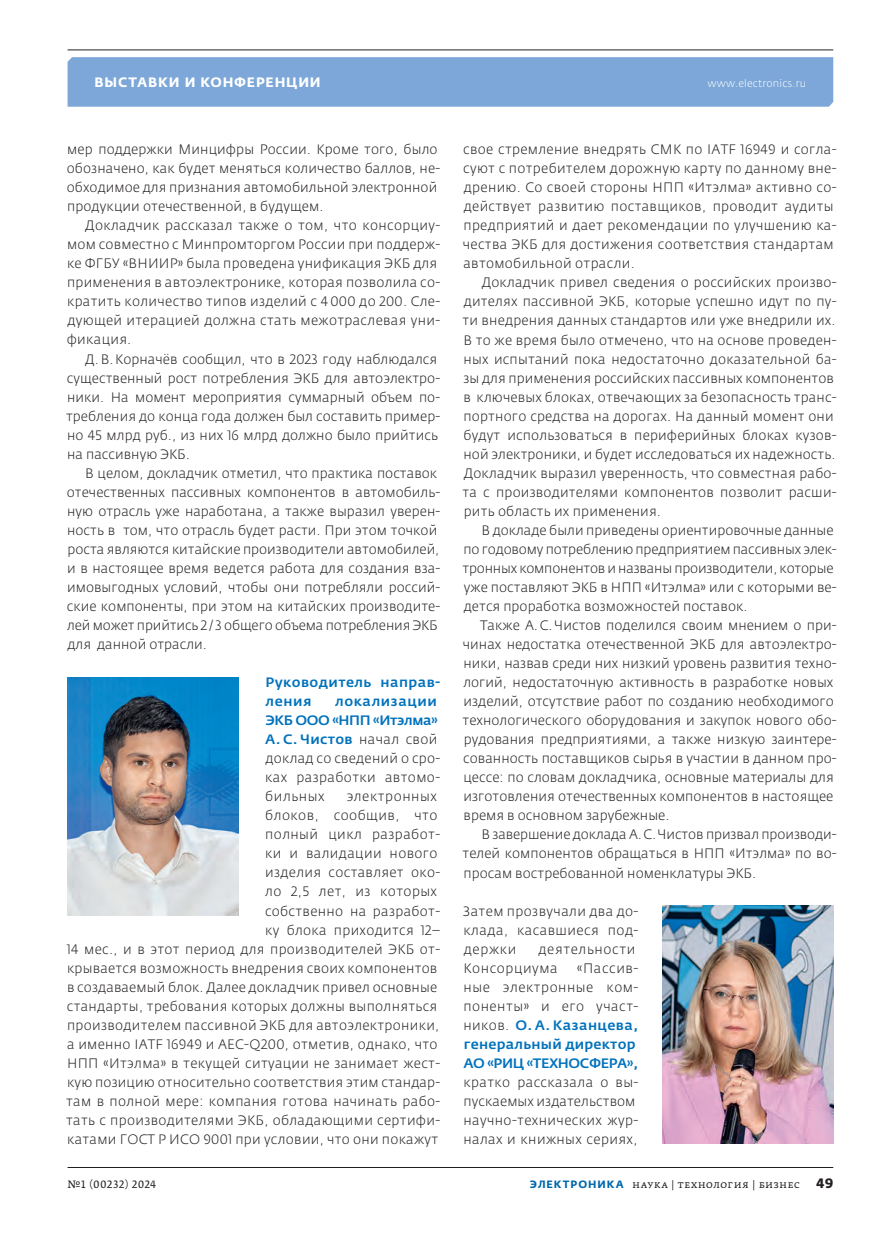
<style>
.page{position:relative;width:881px;height:1234px;background:#fff}
.page>*{position:absolute;margin:0;border:0;box-sizing:border-box;transform-origin:0 0}
.t1{font:300 13.5px/19px "Fedra Sans Pro";letter-spacing:.01em;color:#231f20}
.t2{font:300 13.5px/19px "Fedra Sans Pro";letter-spacing:.03em;color:#231f20}
.t3{font:500 13.5px/19px "Fedra Sans Pro";letter-spacing:.015em;color:#0072bc;scale:1.04 1}
.t4{font:300 13.5px/19px "Fedra Sans Pro";letter-spacing:.05em;color:#231f20}
.t5{font:700 13.5px "Fedra Sans Alt Pro";letter-spacing:.06em;color:#fff}
.t6{font:10.5px "Fedra Serif A Pro";letter-spacing:.04em;color:#231f20}
.t7{font:300 10.5px "Fedra Sans Pro";letter-spacing:.015em;color:#fff}
.s1{font-weight:500;color:#0072bc}
.s2{font-weight:300;color:#231f20}
.s3{font-family:"Fedra Sans Alt Pro";font-weight:700;color:#0067aa}
.s4{font-family:"Fedra Sans Pro";font-weight:700;font-size:13.5px}
</style>
<div class="page">
<div style="left:67px;top:57px;width:765px;height:50px;background:#7ca7d8"></div>
<hr style="left:67px;top:50px;width:765px;height:1px;background:#231f20">
<hr style="left:67px;top:1166px;width:765px;height:1px;background:#231f20">
<img style="left:67px;top:677px;width:171px;height:238px">
<img style="left:662px;top:905px;width:170px;height:238px">
<p class="t5" style="left:95px;top:77px;width:227px">ВЫСТАВКИ И КОНФЕРЕНЦИИ</p>
<p class="t7" style="left:707px;top:79px;width:100px">www.electronics.ru</p>
<p class="t1" style="left:67px;top:141px;width:375px">мер поддержки Минцифры России. Кроме того, было обозначено, как будет меняться количество баллов, не&shy;обходимое для признания автомобильной электронной продукции отечественной, в будущем.</p>
<p class="t1" style="left:67px;top:217px;width:375px;text-indent:18px">Докладчик рассказал также о том, что консорциу&shy;мом совместно с Минпромторгом России при поддерж&shy;ке ФГБУ «ВНИИР» была проведена унификация ЭКБ для применения в автоэлектронике, которая позволила со&shy;кратить количество типов изделий с 4 000 до 200. Сле&shy;дующей итерацией должна стать межотраслевая уни&shy;фикация.</p>
<p class="t1" style="left:66px;top:350px;width:375px;text-indent:19px">Д. В. Корначёв сообщил, что в 2023 году наблюдался существенный рост потребления ЭКБ для автоэлектро&shy;ники. На момент мероприятия суммарный объем по&shy;требления до конца года должен был составить пример&shy;но 45 млрд руб., из них 16 млрд должно было прийтись на пассивную ЭКБ.</p>
<p class="t1" style="left:67px;top:464px;width:375px;text-indent:18px">В целом, докладчик отметил, что практика поставок отечественных пассивных компонентов в автомобиль&shy;ную отрасль уже наработана, а также выразил уверен&shy;ность в том, что отрасль будет расти. При этом точкой роста являются китайские производители автомобилей, и в настоящее время ведется работа для создания вза&shy;имовыгодных условий, чтобы они потребляли россий&shy;ские компоненты, при этом на китайских производите&shy;лей может прийтись 2 / 3 общего объема потребления ЭКБ для данной отрасли.</p>
<p class="t3" style="left:265px;top:673px;width:170px">Руководитель направ&shy;ления</p>
<p class="t2" style="left:265px;top:693px;width:176px;text-indent:70px"><span class="s1">локализации<br>ЭКБ ООО «НПП «Итэлма»<br>А. С. Чистов</span> начал свой доклад со сведений о сро&shy;ках разработки автомо&shy;бильных</p>
<p class="t1" style="left:66px;top:788px;width:375px;text-align:right">электронных<br>блоков, сообщив, что<br>полный цикл разработ-<br>ки и валидации нового<br>изделия составляет око-<br>ло 2,5 лет, из которых<br>собственно на разработ-<br>ку блока приходится 12–<br>14 мес., и в этот период для производителей ЭКБ от&shy;крывается возможность внедрения своих компонентов в создаваемый блок. Далее докладчик привел основные стандарты, требования которых должны выполняться производителем пассивной ЭКБ для автоэлектроники, а именно IATF 16949 и AEC-Q200, отметив, однако, что НПП «Итэлма» в текущей ситуации не занимает жест&shy;кую позицию относительно соответствия этим стандар&shy;там в полной мере: компания готова начинать рабо&shy;тать с производителями ЭКБ, обладающими сертифи&shy;катами ГОСТ Р ИСО 9001 при условии, что они покажут</p>
<p class="t1" style="left:462px;top:141px;width:375px">свое стремление внедрять СМК по IATF 16949 и согла&shy;суют с потребителем дорожную карту по данному вне&shy;дрению. Со своей стороны НПП «Итэлма» активно со&shy;действует развитию поставщиков, проводит аудиты предприятий и дает рекомендации по улучшению ка&shy;чества ЭКБ для достижения соответствия стандартам автомобильной отрасли.</p>
<p class="t1" style="left:462px;top:274px;width:375px;text-indent:19px">Докладчик привел сведения о российских произво&shy;дителях пассивной ЭКБ, которые успешно идут по пу&shy;ти внедрения данных стандартов или уже внедрили их.<br>В то же время было отмечено, что на основе проведен&shy;ных испытаний пока недостаточно доказательной ба&shy;зы для применения российских пассивных компонентов в ключевых блоках, отвечающих за безопасность транс&shy;портного средства на дорогах. На данный момент они будут использоваться в периферийных блоках кузов&shy;ной электроники, и будет исследоваться их надежность.<br>Докладчик выразил уверенность, что совместная рабо&shy;та с производителями компонентов позволит расши&shy;рить область их применения.</p>
<p class="t1" style="left:462px;top:522px;width:375px;text-indent:19px">В докладе были приведены ориентировочные данные по годовому потреблению предприятием пассивных элек&shy;тронных компонентов и названы производители, которые уже поставляют ЭКБ в НПП «Итэлма» или с которыми ве&shy;дется проработка возможностей поставок.</p>
<p class="t1" style="left:462px;top:617px;width:375px;text-indent:17px">Также А. С. Чистов поделился своим мнением о при&shy;чинах недостатка отечественной ЭКБ для автоэлектро&shy;ники, назвав среди них низкий уровень развития техно&shy;логий, недостаточную активность в разработке новых изделий, отсутствие работ по созданию необходимого технологического оборудования и закупок нового обо&shy;рудования предприятиями, а также низкую заинтере&shy;сованность поставщиков сырья в участии в данном про&shy;цессе: по словам докладчика, основные материалы для изготовления отечественных компонентов в настоящее время в основном зарубежные.</p>
<p class="t1" style="left:462px;top:826px;width:375px;text-align:justify;text-indent:19px">В завершение доклада А. С. Чистов призвал производи&shy;телей компонентов обращаться в НПП «Итэлма» по во&shy;просам востребованной номенклатуры ЭКБ.</p>
<p class="t1" style="left:463px;top:902px;width:177px;text-align:justify">Затем прозвучали два до&shy;клада, касавшиеся под&shy;держки</p>
<p class="t4" style="left:463px;top:940px;width:173px;text-indent:75px">деятельности<br>Консорциума</p>
<p class="t3" style="left:463px;top:959px;width:170px;text-indent:113px"><span class="s2">«Пассив&shy;ные электронные ком&shy;поненты» и его участ&shy;ников.</span> О. А. Казанцева, генеральный директор<br>АО «РИЦ «ТЕХНОСФЕРА»,</p>
<p class="t2" style="left:463px;top:1073px;width:176px">кратко рассказала о вы&shy;пускаемых издательством научно-технических жур&shy;налах и книжных сериях,</p>
<p class="t6" style="left:68px;top:1177px;width:90px">№1 (00232) 2024</p>
<p class="t6" style="left:529px;top:1177px;width:305px"><span class="s3">ЭЛЕКТРОНИКА</span> наука | технология | бизнес <span class="s4">49</span></p>
</div>
